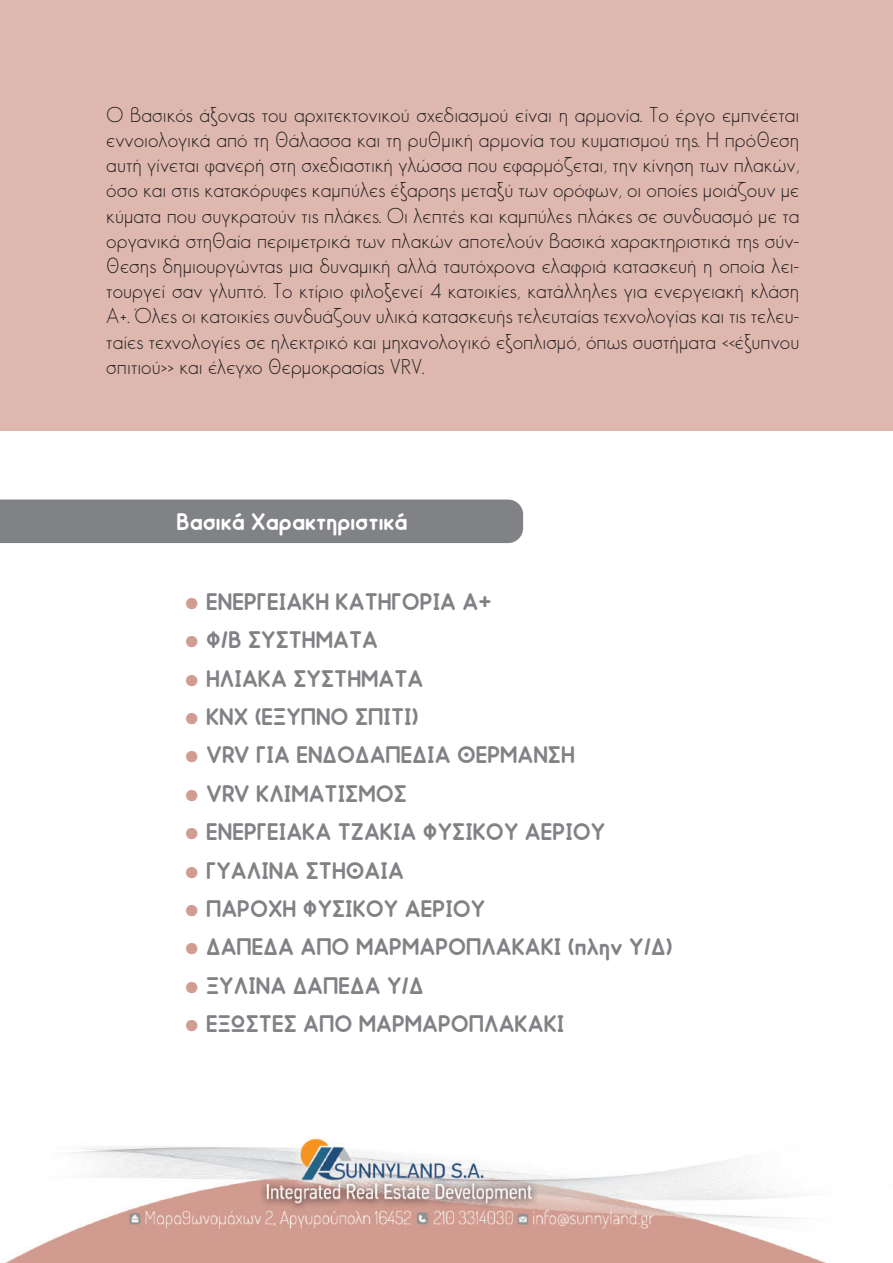
<style>
.page{position:relative;width:893px;height:1263px;background:#fff}
.page>*{position:absolute;margin:0;border:0;box-sizing:border-box;transform-origin:0 0}
.t1{font:700 24px "Aka Acid Odin";color:#808285}
.t2{font:700 24px "Aka Acid Odin";color:#fff}
.t3{font:300 21px/25.2px "Aka Acid Geosans";color:#231f20;text-align:justify}
.s1{font-family:"PFDIN Text Cond Pro";font-weight:400;font-size:18px;color:#d19c91}
</style>
<div class="page">
<div style="left:0;top:0;width:893px;height:430px;background:#deb8ae"></div>
<div style="left:0;top:500px;width:523px;height:43px;background:#808285"></div>
<img style="left:5px;top:1137px;width:822px;height:126px">
<p class="t3" style="left:106px;top:104px;width:695px">Ο βασικός άξονας του αρχιτεκτονικού σχεδιασμού είναι η αρμονία. Το έργο εμπνέεται εννοιολογικά από τη θάλασσα και τη ρυθμική αρμονία του κυματισμού της. Η πρόθεση αυτή γίνεται φανερή στη σχεδιαστική γλώσσα που εφαρμόζεται, την κίνηση των πλακών, όσο και στις κατακόρυφες καμπύλες έξαρσης μεταξύ των ορόφων, οι οποίες μοιάζουν με κύματα που συγκρατούν τις πλάκες. Οι λεπτές και καμπύλες πλάκες σε συνδυασμό με τα οργανικά στηθαία περιμετρικά των πλακών αποτελούν βασικά χαρακτηριστικά της σύν&shy;θεσης δημιουργώντας μια δυναμική αλλά ταυτόχρονα ελαφριά κατασκευή η οποία λει&shy;τουργεί σαν γλυπτό. Το κτίριο φιλοξενεί 4 κατοικίες, κατάλληλες για ενεργειακή κλάση Α+. Όλες οι κατοικίες συνδυάζουν υλικά κατασκευής τελευταίας τεχνολογίας και τις τελευ&shy;ταίες τεχνολογίες σε ηλεκτρικό και μηχανολογικό εξοπλισμό, όπως συστήματα &lt;&lt;έξυπνου σπιτιού&gt;&gt; και έλεγχο θερμοκρασίας VRV.</p>
<p class="t2" style="left:177px;top:513px;width:232px">Βασικά Χαρακτηριστικά</p>
<p class="t1" style="left:184px;top:593px;width:309px"><span class="s1">●</span> ΕΝΕΡΓΕΙΑΚΗ ΚΑΤΗΓΟΡΙΑ Α+</p>
<p class="t1" style="left:184px;top:631px;width:195px"><span class="s1">●</span> Φ/Β ΣΥΣΤΗΜΑΤΑ</p>
<p class="t1" style="left:184px;top:670px;width:241px"><span class="s1">●</span> ΗΛΙΑΚΑ ΣΥΣΤΗΜΑΤΑ</p>
<p class="t1" style="left:184px;top:708px;width:236px"><span class="s1">●</span> KNX (ΕΞΥΠΝΟ ΣΠΙΤΙ)</p>
<p class="t1" style="left:184px;top:747px;width:392px"><span class="s1">●</span> VRV ΓΙΑ ΕΝΔΟΔΑΠΕΔΙΑ ΘΕΡΜΑΝΣΗ</p>
<p class="t1" style="left:184px;top:785px;width:224px"><span class="s1">●</span> VRV ΚΛΙΜΑΤΙΣΜΟΣ</p>
<p class="t1" style="left:184px;top:823px;width:423px"><span class="s1">●</span> ΕΝΕΡΓΕΙΑΚΑ ΤΖΑΚΙΑ ΦΥΣΙΚΟΥ ΑΕΡΙΟΥ</p>
<p class="t1" style="left:184px;top:862px;width:221px"><span class="s1">●</span> ΓΥΑΛΙΝΑ ΣΤΗΘΑΙΑ</p>
<p class="t1" style="left:184px;top:900px;width:303px"><span class="s1">●</span> ΠΑΡΟΧΗ ΦΥΣΙΚΟΥ ΑΕΡΙΟΥ</p>
<p class="t1" style="left:184px;top:939px;width:490px"><span class="s1">●</span> ΔΑΠΕΔΑ ΑΠΟ ΜΑΡΜΑΡΟΠΛΑΚΑΚΙ (πλην Υ/Δ)</p>
<p class="t1" style="left:184px;top:977px;width:241px"><span class="s1">●</span> ΞΥΛΙΝΑ ΔΑΠΕΔΑ Υ/Δ</p>
<p class="t1" style="left:184px;top:1015px;width:382px"><span class="s1">●</span> ΕΞΩΣΤΕΣ ΑΠΟ ΜΑΡΜΑΡΟΠΛΑΚΑΚΙ</p>
</div>
